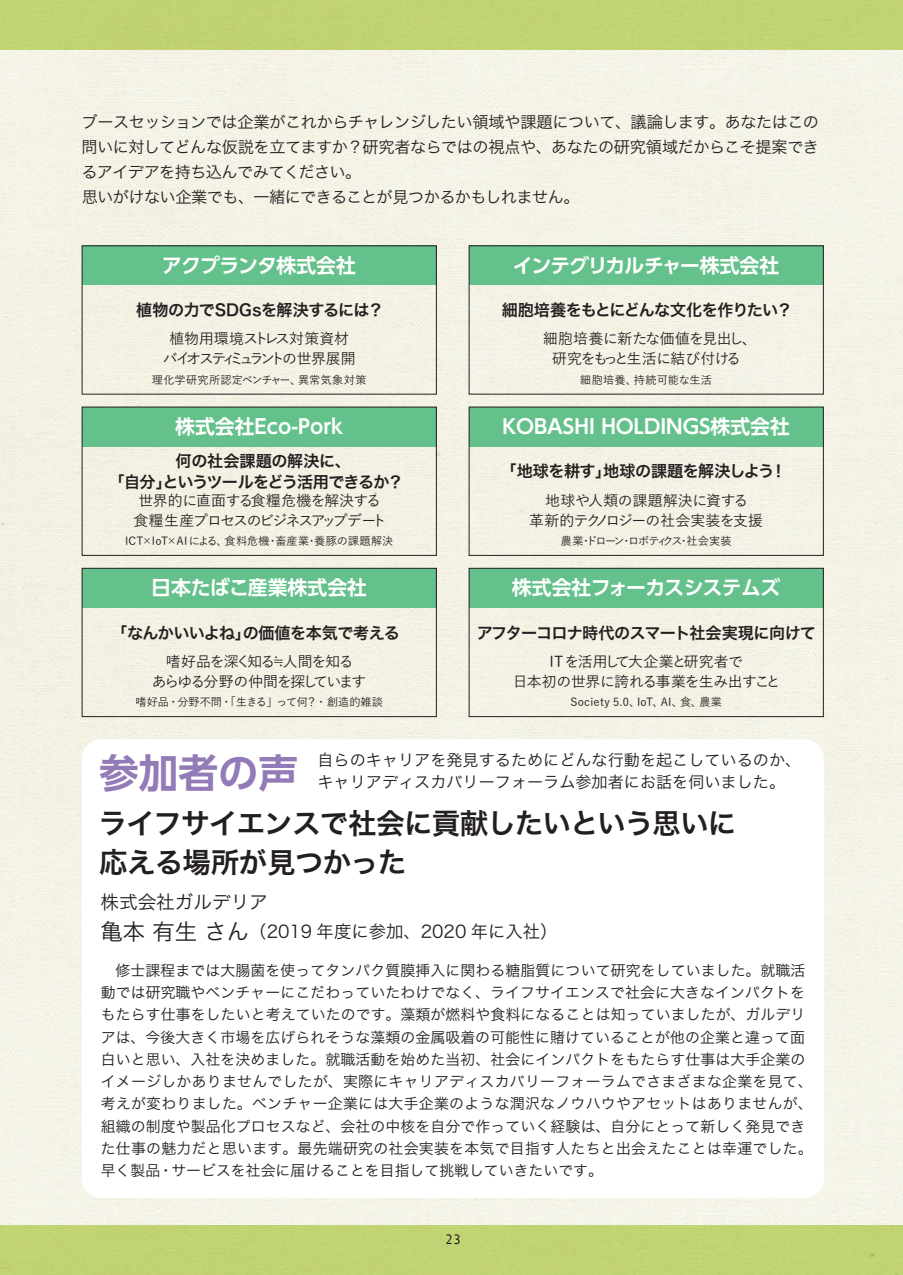
<style>
.page{position:relative;width:903px;height:1275px;background:#fff}
.page>*{position:absolute;margin:0;border:0;box-sizing:border-box;transform-origin:0 0}
.t1{font:700 39.73px "UD Shin Go Pr 6 N De";letter-spacing:.005em;color:#937bb8}
.t2{font:28.53px/39.7px "Hiragino Sans Pr 6 N W6";letter-spacing:-.025em;color:#231f20}
.t3{font:700 19.78px "UD Shin Go Pr 6 N De";color:#fff}
.t4{font:700 19.78px "UD Shin Go Pr 6 N De";letter-spacing:-.035em;color:#fff}
.t5{font:700 19.78px "UD Shin Go Pr 6 N De";letter-spacing:-.025em;color:#fff}
.t6{font:18.55px "Hiragino Sans Pr 6 N W3";color:#231f20}
.t7{font:17.32px "Hiragino Sans Pr 6 N W3";color:#231f20}
.t8{font:16.1px/24.8px "Hiragino Sans Pr 6 N W3";letter-spacing:-.02em;color:#231f20}
.t9{font:16.1px/21.2px "Hiragino Sans Pr 6 N W6";letter-spacing:-.035em;color:#231f20}
.t10{font:16.1px/22.4px "Hiragino Sans Pr 6 N W3";color:#231f20}
.t11{font:14.88px/22.4px "Hiragino Sans Pr 6 N W3";letter-spacing:.01em;color:#231f20}
.t12{font:500 14.88px/19.8px "Yu Go";letter-spacing:-.05em;color:#231f20;text-align:center}
.t13{font:500 14.88px/19.8px "Yu Go";letter-spacing:-.07em;color:#231f20;text-align:center}
.t14{font:500 14.88px/19.8px "Yu Go";letter-spacing:-.02em;color:#231f20;text-align:center}
.t15{font:500 14.88px/19.8px "Yu Go";letter-spacing:-.095em;color:#231f20;text-align:center}
.t16{font:500 14.88px/19.8px "Yu Go";letter-spacing:-.145em;color:#231f20;text-align:center}
.t17{font:13.65px "Andale Mono";color:#231f20}
.t18{font:500 11.2px "Yu Go";letter-spacing:.01em;color:#231f20}
.t19{font:500 11.2px "Yu Go";letter-spacing:-.11em;color:#231f20}
.s1{font-size:22.4px}
</style>
<div class="page">
<div style="left:0;top:50px;width:903px;height:1175px;background:#f4f2e5"></div>
<div style="left:0;top:0;width:903px;height:50px;background:#c1d373"></div>
<div style="left:0;top:1225px;width:903px;height:50px;background:#c1d474"></div>
<div style="left:82px;top:739px;width:742px;height:459px;background:#fff;border-radius:20px"></div>
<div style="left:82px;top:246px;width:355px;height:39px;background:#65c18b"></div>
<div style="left:82px;top:407px;width:355px;height:39px;background:#65c18b"></div>
<div style="left:82px;top:407px;width:355px;height:149px;border:1px solid #231f20"></div>
<div style="left:82px;top:568px;width:355px;height:40px;background:#65c18b"></div>
<div style="left:82px;top:568px;width:355px;height:149px;border:1px solid #231f20"></div>
<div style="left:469px;top:246px;width:354px;height:39px;background:#65c18b"></div>
<div style="left:469px;top:407px;width:354px;height:39px;background:#65c18b"></div>
<div style="left:469px;top:407px;width:354px;height:149px;border:1px solid #231f20"></div>
<div style="left:469px;top:568px;width:354px;height:40px;background:#65c18b"></div>
<div style="left:469px;top:568px;width:354px;height:149px;border:1px solid #231f20"></div>
<p class="t8" style="left:81px;top:109px;width:739px">ブースセッションでは企業がこれからチャレンジしたい領域や課題について、議論します。あなたはこの問いに対してどんな仮説を立てますか？研究者ならではの視点や、あなたの研究領域だからこそ提案できるアイデアを持ち込んでみてください。<br>思いがけない企業でも、一緒にできることが見つかるかもしれません。</p>
<h3 class="t5" style="left:162px;top:249px;width:195px">アクプランタ株式会社</h3>
<h3 class="t4" style="left:513px;top:249px;width:268px">インテグリカルチャー株式会社</h3>
<p class="t9" style="left:136px;top:299px;width:249px">植物の力でSDGsを解決するには？</p>
<p class="t9" style="left:502px;top:299px;width:292px">細胞培養をもとにどんな文化を作りたい？</p>
<p class="t16" style="left:163px;top:327px;width:194px">植物用環境ストレス対策資材バイオスティミュラントの世界展開</p>
<p class="t12" style="left:543px;top:327px;width:215px">細胞培養に新たな価値を見出し、研究をもっと生活に結び付ける</p>
<p class="t18" style="left:152px;top:369px;width:216px">理化学研究所認定ベンチャー、異常気象対策</p>
<p class="t18" style="left:580px;top:369px;width:133px">細胞培養、持続可能な生活</p>
<h3 class="t3" style="left:175px;top:411px;width:169px">株式会社Eco-Pork</h3>
<h3 class="t3" style="left:502px;top:411px;width:289px">KOBASHI HOLDINGS株式会社</h3>
<p class="t9" style="left:108px;top:450px;width:297px;text-indent:67px">何の社会課題の解決に、<br>「自分」というツールをどう活用できるか？</p>
<p class="t9" style="left:500px;top:460px;width:288px">「地球を耕す」地球の課題を解決しよう！</p>
<p class="t13" style="left:134px;top:488px;width:255px">世界的に直面する食糧危機を解決する食糧生産プロセスのビジネスアップデート</p>
<p class="t14" style="left:529px;top:488px;width:235px">地球や人類の課題解決に資する<br>革新的テクノロジーの社会実装を支援</p>
<p class="t18" style="left:125px;top:530px;width:270px">ICT×IoT×AIによる、食料危機・畜産業・養豚の課題解決</p>
<p class="t19" style="left:561px;top:530px;width:172px">農業・ドローン・ロボティクス・社会実装</p>
<h3 class="t3" style="left:151px;top:572px;width:217px">日本たばこ産業株式会社</h3>
<h3 class="t4" style="left:512px;top:572px;width:270px">株式会社フォーカスシステムズ</h3>
<p class="t9" style="left:111px;top:621px;width:290px">「なんかいいよね」の価値を本気で考える</p>
<p class="t9" style="left:477px;top:621px;width:341px">アフターコロナ時代のスマート社会実現に向けて</p>
<p class="t15" style="left:152px;top:650px;width:216px">嗜好品を深く知る≒人間を知る<br>あらゆる分野の仲間を探しています</p>
<p class="t12" style="left:513px;top:650px;width:270px">ITを活用して大企業と研究者で<br>日本初の世界に誇れる事業を生み出すこと</p>
<p class="t18" style="left:136px;top:692px;width:249px">嗜好品・分野不問・「生きる」って何？ ・ 創造的雑談</p>
<p class="t18" style="left:570px;top:692px;width:153px">Society 5.0、IoT、AI、食、農業</p>
<h1 class="t1" style="left:99px;top:741px;width:200px">参加者の声</h1>
<p class="t10" style="left:317px;top:747px;width:485px">自らのキャリアを発見するためにどんな行動を起こしているのか、キャリアディスカバリーフォーラム参加者にお話を伺いました。</p>
<h2 class="t2" style="left:99px;top:802px;width:639px">ライフサイエンスで社会に貢献したいという思いに応える場所が見つかった</h2>
<p class="t6" style="left:100px;top:886px;width:169px">株式会社ガルデリア</p>
<p class="t7" style="left:100px;top:916px;width:459px"><span class="s1">亀本 有生 さん</span>（2019 年度に参加、2020 年に入社）</p>
<p class="t11" style="left:101px;top:958px;width:713px;text-indent:15px">修士課程までは大腸菌を使ってタンパク質膜挿入に関わる糖脂質について研究をしていました。就職活動では研究職やベンチャーにこだわっていたわけでなく、ライフサイエンスで社会に大きなインパクトをもたらす仕事をしたいと考えていたのです。藻類が燃料や食料になることは知っていましたが、ガルデリアは、今後大きく市場を広げられそうな藻類の金属吸着の可能性に賭けていることが他の企業と違って面白いと思い、入社を決めました。就職活動を始めた当初、社会にインパクトをもたらす仕事は大手企業のイメージしかありませんでしたが、実際にキャリアディスカバリーフォーラムでさまざまな企業を見て、考えが変わりました。ベンチャー企業には大手企業のような潤沢なノウハウやアセットはありませんが、組織の制度や製品化プロセスなど、会社の中核を自分で作っていく経験は、自分にとって新しく発見できた仕事の魅力だと思います。最先端研究の社会実装を本気で目指す人たちと出会えたことは幸運でした。早く製品・サービスを社会に届けることを目指して挑戦していきたいです。</p>
<p class="t17" style="left:445px;top:1232px;width:18px">23</p>
</div>
